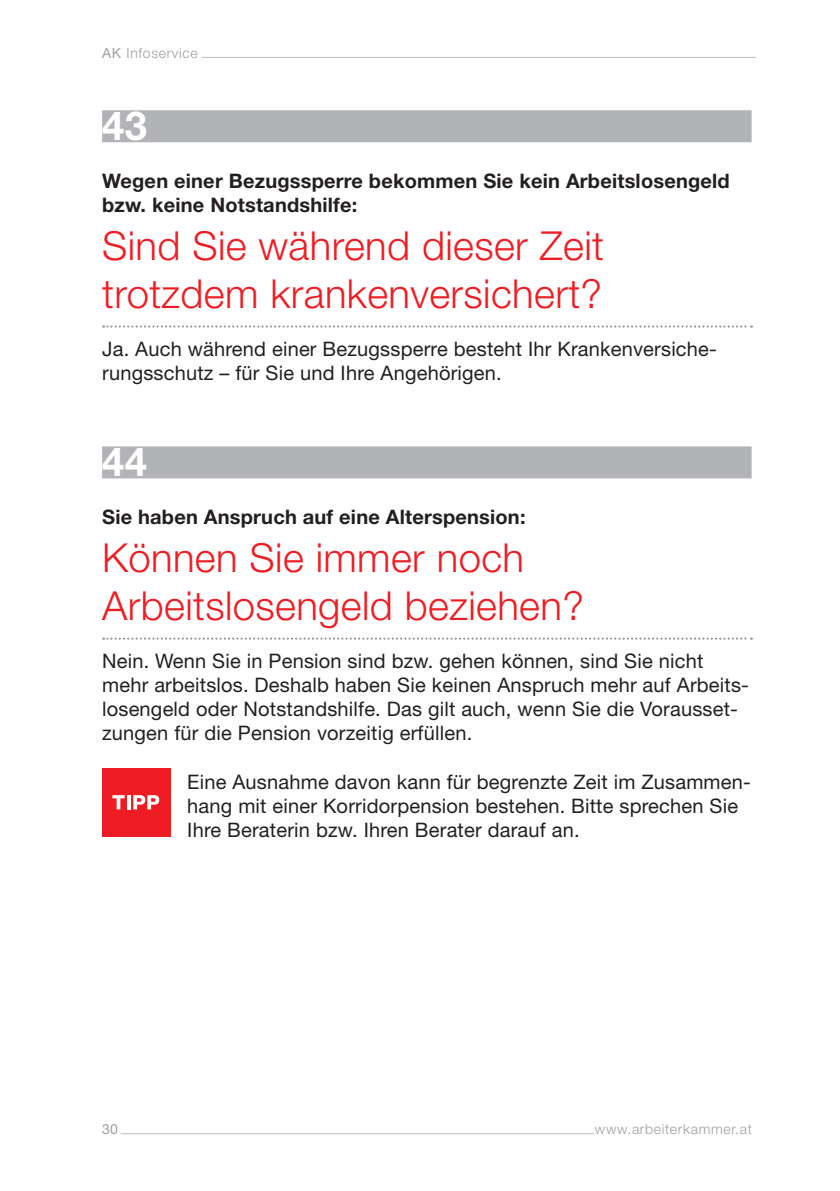
<style>
.page{position:relative;width:840px;height:1191px;background:#fff}
.page>*{position:absolute;margin:0;border:0;box-sizing:border-box;transform-origin:0 0}
.t1{font:300 40px/48px "Helvetica Neue LT Std";letter-spacing:.01em;color:#ee1d23}
.t2{font:700 40px "Helvetica Neue LT Std";color:#fff}
.t3{font:20px/24px "Helvetica Neue LT Std";letter-spacing:.01em;color:#231f20}
.t4{font:700 20px/24px "Helvetica Neue LT Std";letter-spacing:.01em;color:#231f20}
.t5{font:300 14px "Helvetica Neue LT Std";letter-spacing:.05em;color:#9d9fa2}
.t6{font:14px "Helvetica Neue LT Std";color:#9d9fa2}
.s1{font-weight:400}
</style>
<div class="page">
<hr style="left:120px;top:1133px;width:473px;height:1px;background:#bcbdc0">
<hr style="left:202px;top:57px;width:553px;height:1px;background:#bcbdc0">
<div style="left:102px;top:110px;width:649px;height:32px;background:#b2b3b7"></div>
<svg style="left:103px;top:325px;width:648px;height:2px"></svg>
<div style="left:102px;top:446px;width:649px;height:32px;background:#b2b3b7"></div>
<svg style="left:103px;top:637px;width:648px;height:2px"></svg>
<div style="left:102px;top:768px;width:68px;height:68px;background:#ee1d23"></div>
<svg style="left:112px;top:795px;width:12px;height:14px"></svg>
<hr style="left:127px;top:795px;width:3px;height:14px;background:#fff">
<svg style="left:133px;top:795px;width:26px;height:14px"></svg>
<p class="t5" style="left:102px;top:44px;width:97px"><span class="s1">AK</span> Infoservice</p>
<h1 class="t2" style="left:102px;top:101px;width:46px">43</h1>
<p class="t4" style="left:102px;top:169px;width:629px">Wegen einer Bezugssperre bekommen Sie kein Arbeitslosengeld bzw. keine Notstandshilfe:</p>
<h1 class="t1" style="left:102px;top:221px;width:503px">Sind Sie während dieser Zeit trotzdem krankenversichert?</h1>
<p class="t3" style="left:102px;top:337px;width:616px">Ja. Auch während einer Bezugssperre besteht Ihr Krankenversiche&shy;rungsschutz – für Sie und Ihre Angehörigen.</p>
<h1 class="t2" style="left:102px;top:437px;width:46px">44</h1>
<p class="t4" style="left:102px;top:505px;width:425px">Sie haben Anspruch auf eine Alterspension:</p>
<h1 class="t1" style="left:102px;top:533px;width:483px">Können Sie immer noch<br>Arbeitslosengeld beziehen?</h1>
<p class="t3" style="left:102px;top:649px;width:648px">Nein. Wenn Sie in Pension sind bzw. gehen können, sind Sie nicht mehr arbeitslos. Deshalb haben Sie keinen Anspruch mehr auf Arbeits&shy;losengeld oder Notstandshilfe. Das gilt auch, wenn Sie die Vorausset&shy;zungen für die Pension vorzeitig erfüllen.</p>
<p class="t3" style="left:187px;top:769px;width:565px">Eine Ausnahme davon kann für begrenzte Zeit im Zusammen&shy;hang mit einer Korridorpension bestehen. Bitte sprechen Sie<br>Ihre Beraterin bzw. Ihren Berater darauf an.</p>
<p class="t6" style="left:102px;top:1120px;width:17px">30</p>
<p class="t5" style="left:594px;top:1120px;width:158px">www.arbeiterkammer.at</p>
</div>
